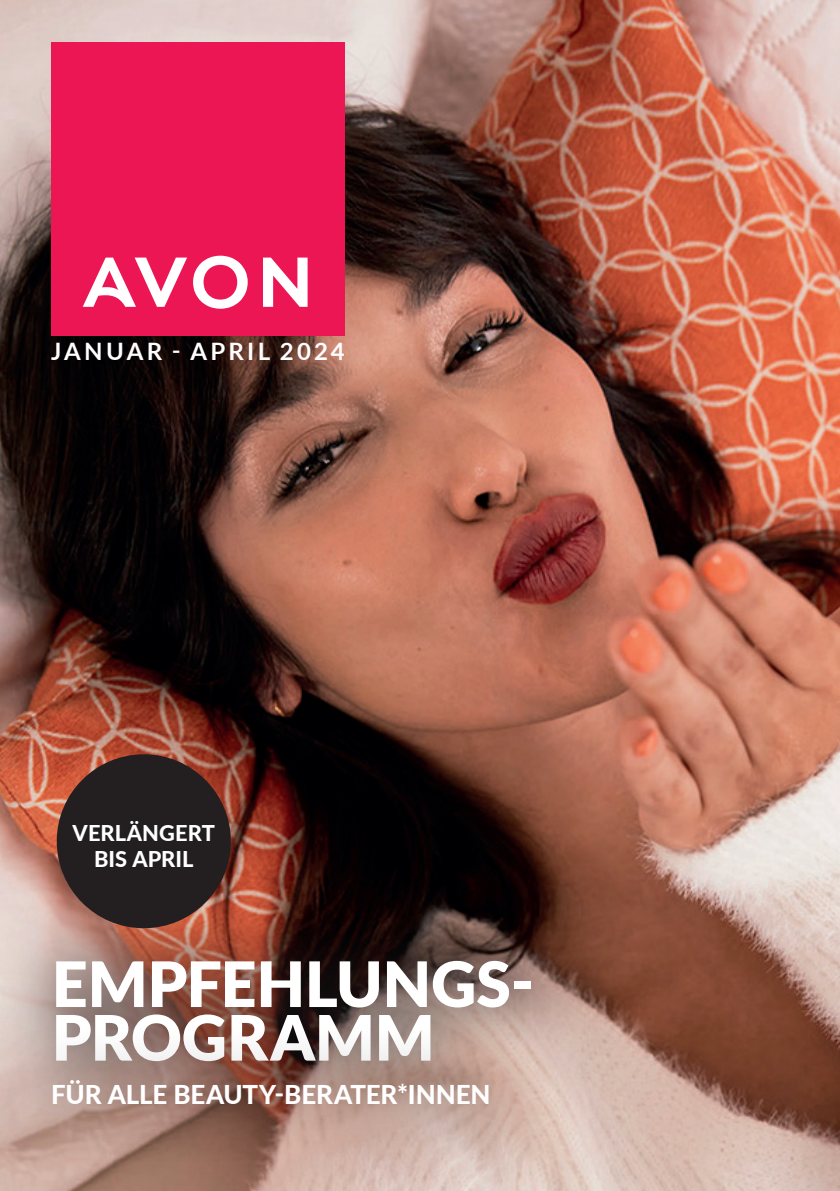
<style>
.page{position:relative;width:840px;height:1191px;background:#fff}
.page>*{position:absolute;margin:0;border:0;box-sizing:border-box;transform-origin:0 0}
.t1{font:900 62.6px/53.6px "Lato";letter-spacing:-.005em;color:#fff}
.t2{font:800 26px "Lato";color:#fff}
.t3{font:700 24px "Lato";letter-spacing:.14em;color:#fff}
.t4{font:800 21.8px/26px "Lato";letter-spacing:.005em;color:#fff;text-align:center}
</style>
<div class="page">
<img style="left:1px;top:0;width:838px;height:1191px">
<img style="left:0;top:901px;width:582px;height:218px">
<svg style="left:0;top:1026px;width:543px;height:135px;background:#aa897f"></svg>
<div style="left:51px;top:43px;width:293px;height:293px;background:#ed1655"></div>
<svg style="left:83px;top:256px;width:224px;height:53px"></svg>
<div style="left:57px;top:754px;width:174px;height:174px;background:#231f20;border-radius:50%"></div>
<svg style="left:35px;top:783px;width:216px;height:125px"></svg>
<p class="t3" style="left:51px;top:334px;width:295px">JANUAR - APRIL 2024</p>
<p class="t4" style="left:73px;top:819px;width:144px">VERLÄNGERT<br>BIS APRIL</p>
<h1 class="t1" style="left:52px;top:954px;width:484px">EMPFEHLUNGS-<br>PROGRAMM</h1>
<p class="t2" style="left:51px;top:1074px;width:441px">FÜR ALLE BEAUTY-BERATER*INNEN</p>
</div>
